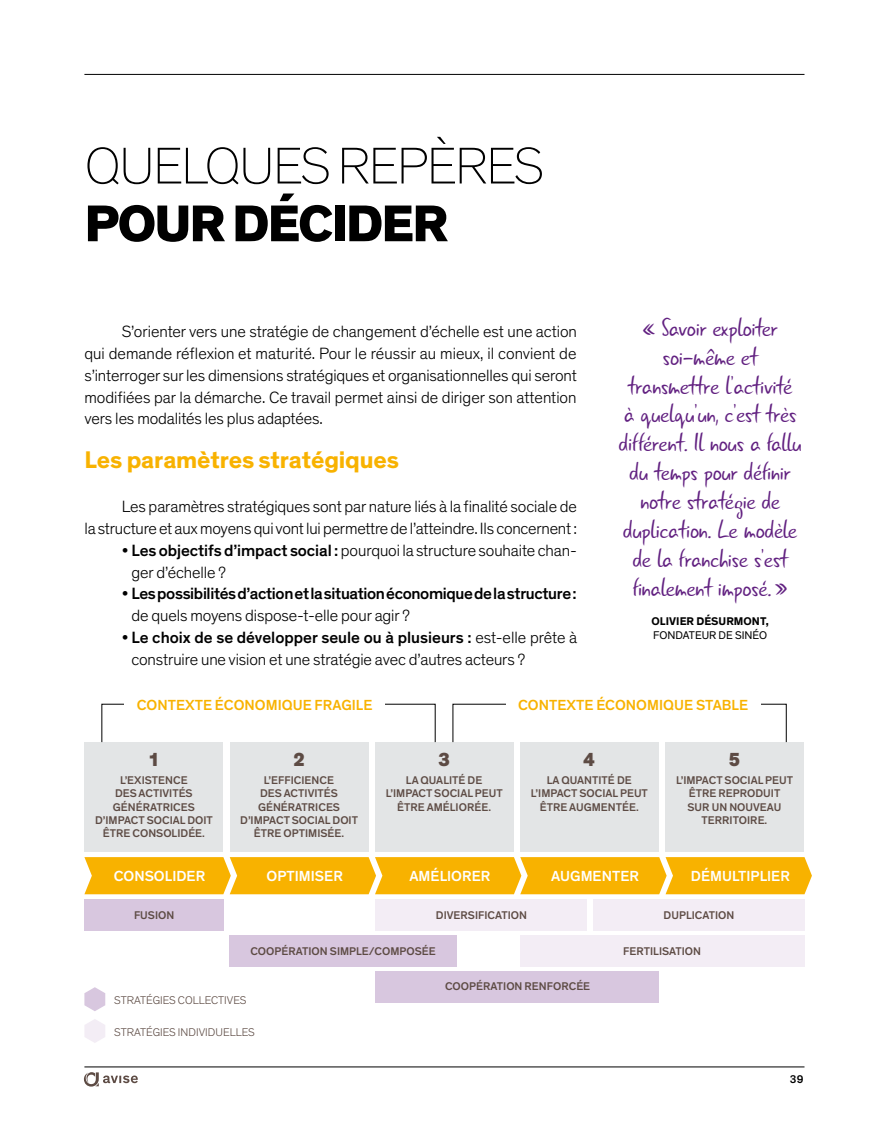
<style>
.page{position:relative;width:879px;height:1141px;background:#fff}
.page>*{position:absolute;margin:0;border:0;box-sizing:border-box;transform-origin:0 0}
.t1{font:100 52.5px "Theinhardt";letter-spacing:-.03em;color:#000}
.t2{font:800 52.5px "Theinhardt";letter-spacing:-.03em;color:#000}
.t3{font:26.25px/28.9px "Gunny Rewritten";letter-spacing:-.025em;color:#622181;text-align:center}
.t4{font:700 24.5px "Theinhardt";letter-spacing:-.005em;color:#f8b200}
.t5{font:800 19.25px "Theinhardt";color:#5d4b44}
.t6{font:300 16.62px/21.9px "Theinhardt";letter-spacing:-.005em;color:#000}
.t7{font:500 16.62px/21.9px "Theinhardt";letter-spacing:-.02em;color:#000}
.t8{font:500 14.88px "Theinhardt";color:#f8b200}
.t9{font:500 14.88px "Theinhardt";color:#fff}
.t10{font:500 11.38px/13.1px "Theinhardt";color:#5d4b44;text-align:center}
.t11{font:300 11.38px "Theinhardt";color:#5d4b44}
.t12{font:700 11.38px "Theinhardt";color:#000}
.t13{font:11.38px "Theinhardt";color:#000}
.t14{font:500 11.38px "Theinhardt";color:#000}
.s1{font-weight:400}
.s2{font-weight:500}
.s3{font-weight:300}
</style>
<div class="page">
<svg style="left:84px;top:1072px;width:54px;height:15px"></svg>
<hr style="left:84px;top:1067px;width:720px;height:1px;background:#000">
<hr style="left:84px;top:74px;width:720px;height:1px;background:#000">
<div style="left:84px;top:742px;width:139px;height:109px;background:#e3e5e6"></div>
<div style="left:664px;top:742px;width:139px;height:109px;background:#e3e5e6"></div>
<div style="left:229px;top:742px;width:139px;height:109px;background:#e3e5e6"></div>
<div style="left:374px;top:742px;width:139px;height:109px;background:#e3e5e6"></div>
<div style="left:519px;top:742px;width:139px;height:109px;background:#e3e5e6"></div>
<svg style="left:84px;top:857px;width:727px;height:37px;background:#f8b50c"></svg>
<div style="left:375px;top:971px;width:284px;height:31px;background:#d8c7df"></div>
<div style="left:84px;top:899px;width:140px;height:31px;background:#d8c7df"></div>
<div style="left:375px;top:899px;width:211px;height:31px;background:#f3edf5"></div>
<div style="left:592px;top:899px;width:212px;height:31px;background:#f3edf5"></div>
<div style="left:229px;top:935px;width:227px;height:31px;background:#d8c7df"></div>
<div style="left:519px;top:935px;width:285px;height:31px;background:#f3edf5"></div>
<svg style="left:84px;top:987px;width:21px;height:24px"></svg>
<svg style="left:84px;top:1019px;width:21px;height:24px"></svg>
<h1 class="t1" style="left:85px;top:135px;width:460px">QUELQUES REPÈRES</h1>
<h1 class="t2" style="left:85px;top:191px;width:365px">POUR DÉCIDER</h1>
<p class="t6" style="left:84px;top:321px;width:494px;text-align:justify;text-indent:37px">S’orienter vers une stratégie de changement d’échelle est une action qui demande réflexion et maturité. Pour le réussir au mieux, il convient de s’interroger sur les dimensions stratégiques et organisationnelles qui seront modifiées par la démarche. Ce travail permet ainsi de diriger son attention vers les modalités les plus adaptées.</p>
<h3 class="t4" style="left:84px;top:445px;width:316px">Les paramètres stratégiques</h3>
<p class="t6" style="left:84px;top:496px;width:494px;text-align:right">Les paramètres stratégiques sont par nature liés à la finalité sociale de<br>la structure et aux moyens qui vont lui permettre de l’atteindre. Ils concernent :</p>
<p class="t6" style="left:131px;top:539px;width:446px;text-indent:-10px"><span class="s1">•</span> <span class="s2">Les objectifs d’impact social :</span> pourquoi la structure souhaite chan&shy;ger d’échelle ?</p>
<p class="t7" style="left:131px;top:583px;width:446px;text-indent:-10px"><span class="s1">•</span> Les possibilités d’action et la situation économique de la structure : <span class="s3">de quels moyens dispose-t-elle pour agir ?</span></p>
<p class="t6" style="left:131px;top:627px;width:447px;text-indent:-10px"><span class="s1">•</span> <span class="s2">Le choix de se développer seule ou à plusieurs :</span> est-elle prête à construire une vision et une stratégie avec d’autres acteurs ?</p>
<h2 class="t3" style="left:618px;top:314px;width:185px">« Savoir exploiter soi-même et transmettre l’activité<br>à quelqu’un, c’est très différent. Il nous a fallu du temps pour définir notre stratégie de duplication. Le modèle de la franchise s’est finalement imposé.»</h2>
<p class="t12" style="left:651px;top:614px;width:119px">OLIVIER DÉSURMONT,</p>
<p class="t13" style="left:652px;top:629px;width:115px">FONDATEUR DE SINÉO</p>
<p class="t8" style="left:137px;top:696px;width:237px">CONTEXTE ÉCONOMIQUE FRAGILE</p>
<p class="t8" style="left:518px;top:696px;width:231px">CONTEXTE ÉCONOMIQUE STABLE</p>
<p class="t5" style="left:148px;top:748px;width:13px">1</p>
<p class="t10" style="left:95px;top:774px;width:119px">L’EXISTENCE<br>DES ACTIVITÉS<br>GÉNÉRATRICES<br>D’IMPACT SOCIAL DOIT<br>ÊTRE CONSOLIDÉE.</p>
<p class="t5" style="left:293px;top:748px;width:13px">2</p>
<p class="t10" style="left:240px;top:774px;width:119px">L’EFFICIENCE<br>DES ACTIVITÉS<br>GÉNÉRATRICES<br>D’IMPACT SOCIAL DOIT<br>ÊTRE OPTIMISÉE.</p>
<p class="t5" style="left:438px;top:748px;width:13px">3</p>
<p class="t10" style="left:385px;top:774px;width:118px">LA QUALITÉ DE<br>L’IMPACT SOCIAL PEUT<br>ÊTRE AMÉLIORÉE.</p>
<p class="t5" style="left:583px;top:748px;width:13px">4</p>
<p class="t10" style="left:530px;top:774px;width:118px">LA QUANTITÉ DE<br>L’IMPACT SOCIAL PEUT<br>ÊTRE AUGMENTÉE.</p>
<p class="t5" style="left:728px;top:748px;width:13px">5</p>
<p class="t10" style="left:675px;top:774px;width:118px">L’IMPACT SOCIAL PEUT<br>ÊTRE REPRODUIT<br>SUR UN NOUVEAU<br>TERRITOIRE.</p>
<p class="t9" style="left:114px;top:868px;width:93px">CONSOLIDER</p>
<p class="t9" style="left:266px;top:868px;width:78px">OPTIMISER</p>
<p class="t9" style="left:409px;top:868px;width:82px">AMÉLIORER</p>
<p class="t9" style="left:551px;top:868px;width:89px">AUGMENTER</p>
<p class="t9" style="left:690px;top:868px;width:101px">DÉMULTIPLIER</p>
<p class="t10" style="left:134px;top:909px;width:42px">FUSION</p>
<p class="t10" style="left:435px;top:909px;width:93px">DIVERSIFICATION</p>
<p class="t10" style="left:663px;top:909px;width:72px">DUPLICATION</p>
<p class="t10" style="left:623px;top:945px;width:79px">FERTILISATION</p>
<p class="t10" style="left:250px;top:945px;width:187px">COOPÉRATION SIMPLE/COMPOSÉE</p>
<p class="t11" style="left:114px;top:993px;width:134px">STRATÉGIES COLLECTIVES</p>
<p class="t11" style="left:114px;top:1025px;width:142px">STRATÉGIES INDIVIDUELLES</p>
<p class="t10" style="left:445px;top:980px;width:147px">COOPÉRATION RENFORCÉE</p>
<p class="t14" style="left:789px;top:1072px;width:15px">39</p>
</div>
